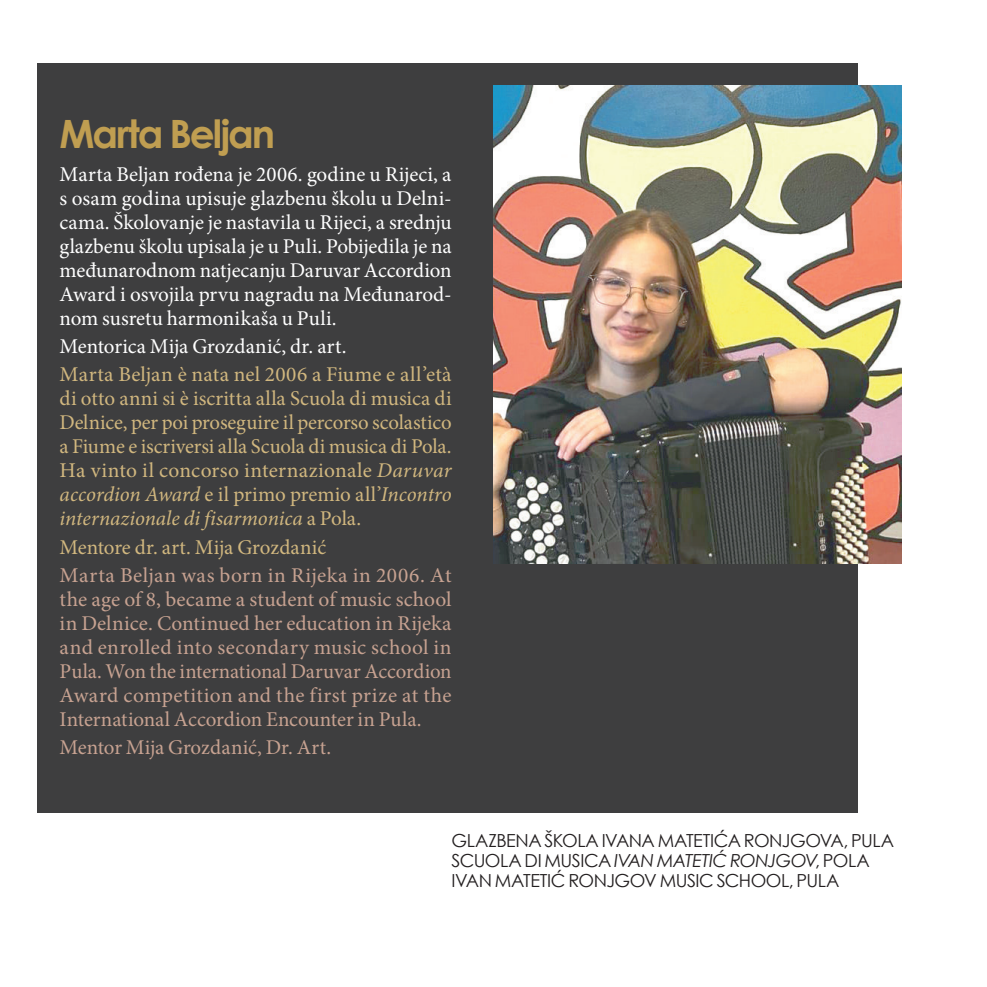
<style>
.page{position:relative;width:987px;height:987px;background:#fff}
.page>*{position:absolute;margin:0;border:0;box-sizing:border-box;transform-origin:0 0}
.h1_imena{font:700 39px "Century Gothic";letter-spacing:-.055em;color:#c09e51}
.IT{font:21px/24px "Minion Pro";letter-spacing:.005em;color:#d1b77f;text-align:justify}
.HR{font:21px/24px "Minion Pro";color:#fff;text-align:justify}
.GB{font:21px/24px "Minion Pro";color:#c7a291;text-align:justify}
.skole{font:18px "Century Gothic";letter-spacing:-.025em;color:#231f20}
.s1{font-style:italic}
</style>
<div class="page">
<div style="left:37px;top:64px;width:820px;height:749px;background:#3e3e3f"></div>
<img style="left:493px;top:85px;width:408px;height:478px">
<p class="h1_imena" style="left:60px;top:104px;width:217px">Marta Beljan</p>
<p class="HR" style="left:60px;top:162px;width:393px">Marta Beljan rođena je 2006. godine u Rijeci, a s osam godina upisuje glazbenu školu u Delni&shy;cama. Školovanje je nastavila u Rijeci, a srednju glazbenu školu upisala je u Puli. Pobijedila je na međunarodnom natjecanju Daruvar Accordion Award i osvojila prvu nagradu na Međunarod&shy;nom susretu harmonikaša u Puli.</p>
<p class="HR" style="left:60px;top:334px;width:288px">Mentorica Mija Grozdanić, dr. art.</p>
<p class="IT" style="left:60px;top:362px;width:393px">Marta Beljan è nata nel 2006 a Fiume e all’età di otto anni si è iscritta alla Scuola di musica di Delnice, per poi proseguire il percorso scolastico a Fiume e iscriversi alla Scuola di musica di Pola.<br>Ha vinto il concorso internazionale <span class="s1">Daruvar accordion Award</span> e il primo premio all’<span class="s1">Incontro internazionale di fisarmonica</span> a Pola.</p>
<p class="IT" style="left:60px;top:535px;width:268px">Mentore dr. art. Mija Grozdanić</p>
<p class="GB" style="left:60px;top:563px;width:393px">Marta Beljan was born in Rijeka in 2006. At the age of 8, became a student of music school in Delnice. Continued her education in Rijeka and enrolled into secondary music school in Pula. Won the international Daruvar Accordion Award competition and the first prize at the International Accordion Encounter in Pula.</p>
<p class="GB" style="left:60px;top:735px;width:273px">Mentor Mija Grozdanić, Dr. Art.</p>
<p class="skole" style="left:451px;top:828px;width:444px">GLAZBENA ŠKOLA IVANA MATETIĆA RONJGOVA, PULA</p>
<p class="skole" style="left:451px;top:848px;width:419px">SCUOLA DI MUSICA <span class="s1">IVAN MATETIĆ RONJGOV</span>, POLA</p>
<p class="skole" style="left:451px;top:867px;width:389px">IVAN MATETIĆ RONJGOV MUSIC SCHOOL, PULA</p>
</div>
